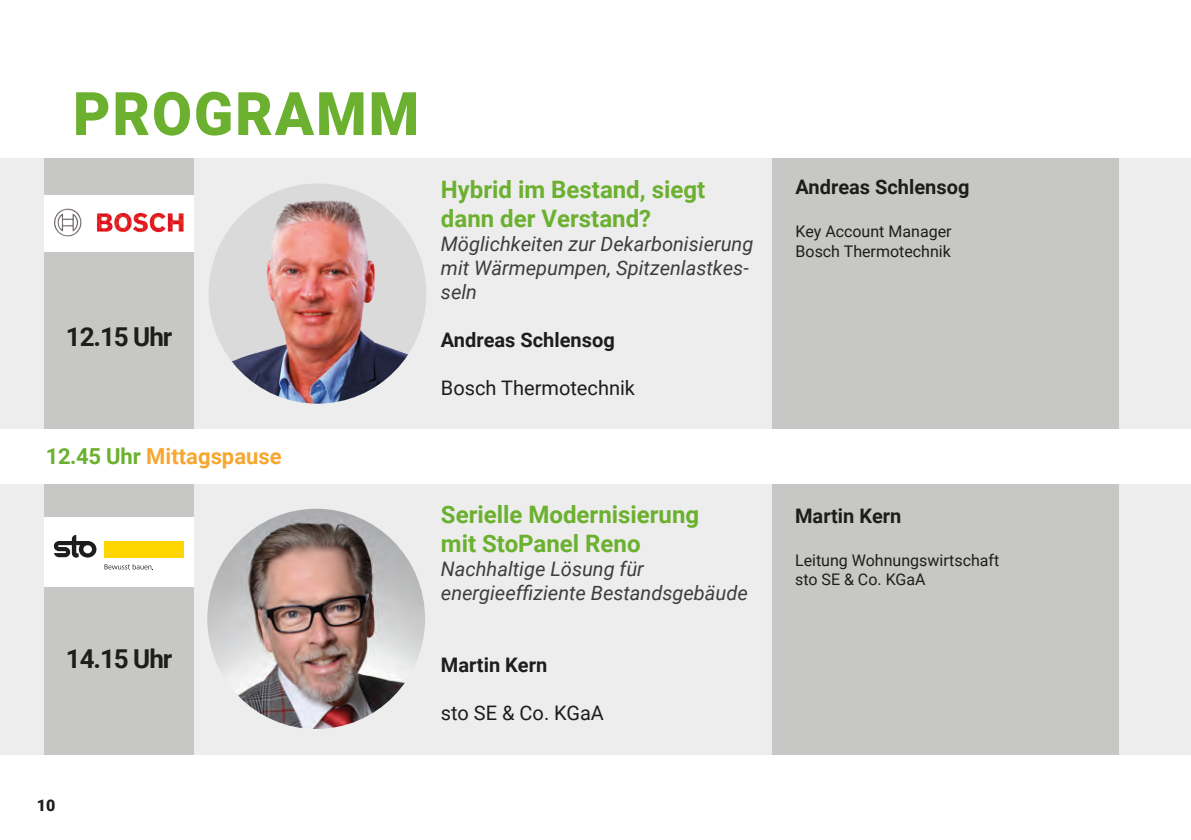
<style>
.page{position:relative;width:1191px;height:840px;background:#fff}
.page>*{position:absolute;margin:0;border:0;box-sizing:border-box;transform-origin:0 0}
.t1{font:900 60px "Roboto";letter-spacing:.035em;color:#6bb02e;scale:.96 1}
.t2{font:700 26px "Roboto";letter-spacing:-.04em;color:#1d1d1b}
.t3{font:700 24px "Roboto";color:#6bb02e}
.t4{font:700 22px "Roboto";color:#f7a730}
.t5{font:italic 20px/24px "Roboto";color:#3d3d3c}
.t6{font:700 20px "Roboto";color:#1d1d1b}
.t7{font:20px "Roboto";color:#1d1d1b}
.t8{font:16px "Roboto";color:#1d1d1b}
.t9{font:900 16px "Roboto";color:#1d1d1b}
.s1{color:#6bb02e}
</style>
<div class="page">
<div style="left:0;top:158px;width:1191px;height:270px;background:#ededed"></div>
<div style="left:0;top:484px;width:1191px;height:270px;background:#ededed"></div>
<img style="left:209px;top:183px;width:217px;height:220px">
<img style="left:207px;top:508px;width:218px;height:220px">
<div style="left:772px;top:158px;width:347px;height:270px;background:#c7c7c6"></div>
<div style="left:772px;top:484px;width:347px;height:270px;background:#c7c7c6"></div>
<div style="left:44px;top:158px;width:150px;height:270px;background:#c7c7c6"></div>
<div style="left:44px;top:484px;width:150px;height:270px;background:#c7c7c6"></div>
<div style="left:44px;top:194px;width:150px;height:57px;background:#fff"></div>
<img style="left:53px;top:194px;width:132px;height:43px">
<div style="left:44px;top:517px;width:150px;height:69px;background:#fff"></div>
<svg style="left:54px;top:534px;width:42px;height:23px"></svg>
<div style="left:104px;top:540px;width:80px;height:17px;background:#ffd500"></div>
<svg style="left:104px;top:564px;width:48px;height:5px"></svg>
<p class="t1" style="left:73px;top:72px;width:362px">PROGRAMM</p>
<p class="t2" style="left:66px;top:319px;width:108px">12.15 Uhr</p>
<p class="t4" style="left:46px;top:440px;width:237px"><span class="s1">12.45 Uhr</span> Mittagspause</p>
<p class="t2" style="left:66px;top:640px;width:108px">14.15 Uhr</p>
<p class="t3" style="left:441px;top:173px;width:266px">Hybrid im Bestand, siegt</p>
<p class="t3" style="left:441px;top:202px;width:212px">dann der Verstand?</p>
<p class="t5" style="left:441px;top:231px;width:314px">Möglichkeiten zur Dekarbonisierung mit Wärmepumpen, Spitzenlastkes&shy;seln</p>
<p class="t6" style="left:441px;top:326px;width:175px">Andreas Schlensog</p>
<p class="t7" style="left:441px;top:374px;width:196px">Bosch Thermotechnik</p>
<p class="t3" style="left:441px;top:497px;width:260px">Serielle Modernisierung</p>
<p class="t3" style="left:441px;top:526px;width:201px">mit StoPanel Reno</p>
<p class="t5" style="left:441px;top:555px;width:204px">Nachhaltige Lösung für</p>
<p class="t5" style="left:441px;top:579px;width:308px">energieeffiziente Bestandsgebäude</p>
<p class="t6" style="left:441px;top:650px;width:108px">Martin Kern</p>
<p class="t7" style="left:441px;top:698px;width:164px">sto SE &amp; Co. KGaA</p>
<p class="t9" style="left:37px;top:794px;width:20px">10</p>
<p class="t6" style="left:795px;top:173px;width:175px">Andreas Schlensog</p>
<p class="t8" style="left:795px;top:220px;width:157px">Key Account Manager</p>
<p class="t8" style="left:795px;top:239px;width:157px">Bosch Thermotechnik</p>
<p class="t6" style="left:795px;top:501px;width:108px">Martin Kern</p>
<p class="t8" style="left:795px;top:548px;width:206px">Leitung Wohnungswirtschaft</p>
<p class="t8" style="left:795px;top:568px;width:132px">sto SE &amp; Co. KGaA</p>
</div>
